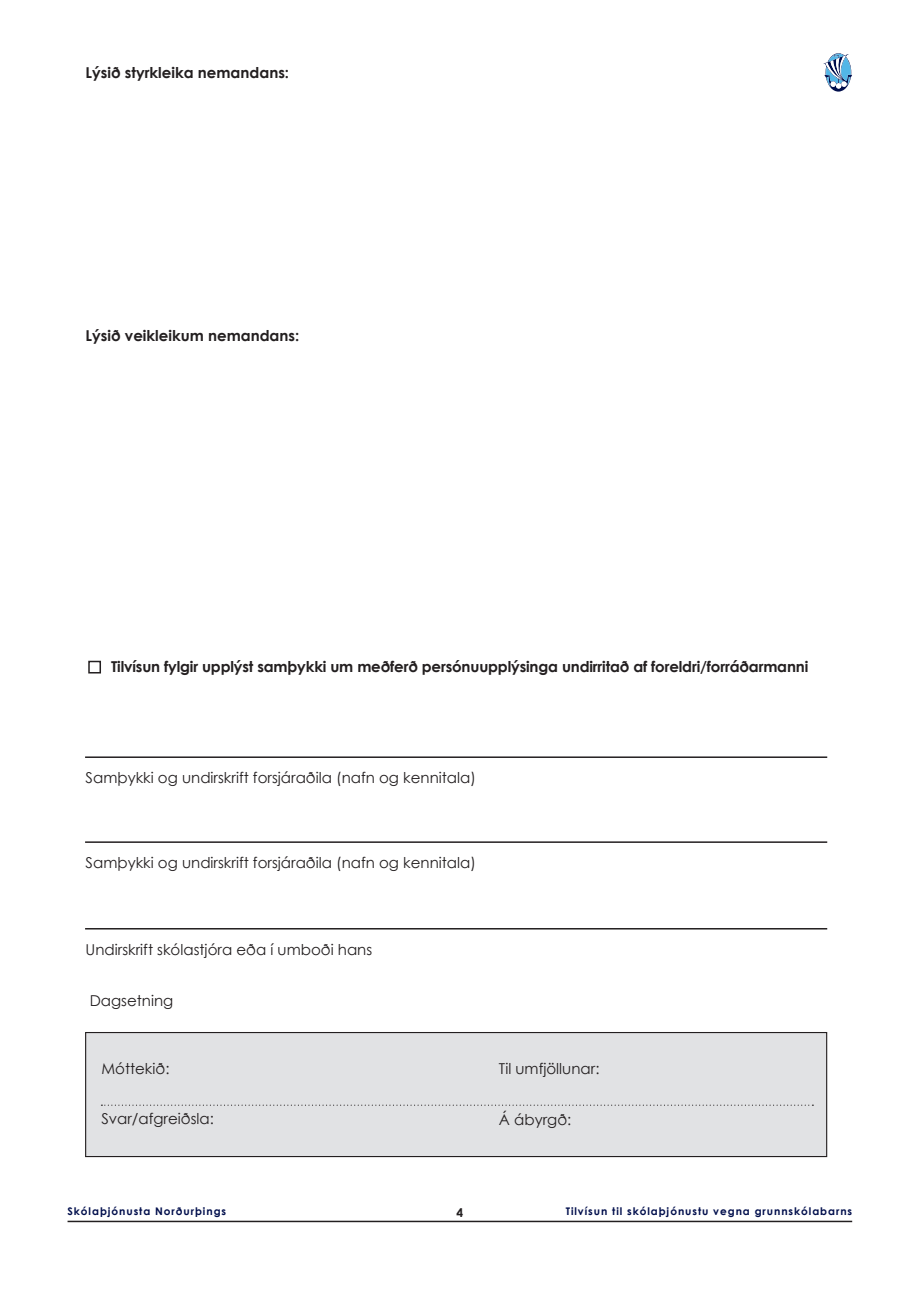
<style>
.page{position:relative;width:919px;height:1289px;background:#fff}
.page>*{position:absolute;margin:0;border:0;box-sizing:border-box;transform-origin:0 0}
.t1{font:15px "Century Gothic";color:#231f20}
.t2{font:700 15px "Century Gothic";letter-spacing:-.01em;color:#231f20}
.t3{font:700 12px "Century Gothic";color:#231f20}
.t4{font:700 10.5px "Century Gothic";letter-spacing:.09em;color:#000e4c}
</style>
<div class="page">
<div style="left:86px;top:1032px;width:740px;height:124px;background:#e1e2e4"></div>
<div style="left:85px;top:1031px;width:742px;height:126px;border:1px solid #231f20"></div>
<hr style="left:85px;top:756px;width:742px;height:2px;background:#231f20">
<hr style="left:85px;top:841px;width:742px;height:1px;background:#231f20">
<hr style="left:85px;top:928px;width:742px;height:1px;background:#231f20">
<svg style="left:101px;top:1104px;width:712px;height:1px"></svg>
<hr style="left:68px;top:1220px;width:784px;height:2px;background:#231f20">
<svg style="left:823px;top:53px;width:29px;height:39px"></svg>
<div style="left:88px;top:660px;width:13px;height:13px;border:2px solid #231f20"></div>
<p class="t2" style="left:86px;top:61px;width:205px">Lýsið styrkleika nemandans:</p>
<p class="t2" style="left:86px;top:324px;width:215px">Lýsið veikleikum nemandans:</p>
<p class="t2" style="left:111px;top:655px;width:698px">Tilvísun fylgir upplýst samþykki um meðferð persónuupplýsinga undirritað af foreldri/forráðarmanni</p>
<p class="t1" style="left:86px;top:767px;width:392px">Samþykki og undirskrift forsjáraðila (nafn og kennitala)</p>
<p class="t1" style="left:86px;top:852px;width:392px">Samþykki og undirskrift forsjáraðila (nafn og kennitala)</p>
<p class="t1" style="left:86px;top:938px;width:288px">Undirskrift skólastjóra eða í umboði hans</p>
<p class="t1" style="left:90px;top:990px;width:85px">Dagsetning</p>
<p class="t1" style="left:101px;top:1057px;width:70px">Móttekið:</p>
<p class="t1" style="left:499px;top:1058px;width:102px">Til umfjöllunar:</p>
<p class="t1" style="left:101px;top:1108px;width:114px">Svar/afgreiðsla:</p>
<p class="t1" style="left:499px;top:1108px;width:74px">Á ábyrgð:</p>
<p class="t4" style="left:68px;top:1203px;width:160px">Skólaþjónusta Norðurþings</p>
<p class="t3" style="left:456px;top:1202px;width:8px">4</p>
<p class="t4" style="left:565px;top:1203px;width:288px">Tilvísun til skólaþjónustu vegna grunnskólabarns</p>
</div>
